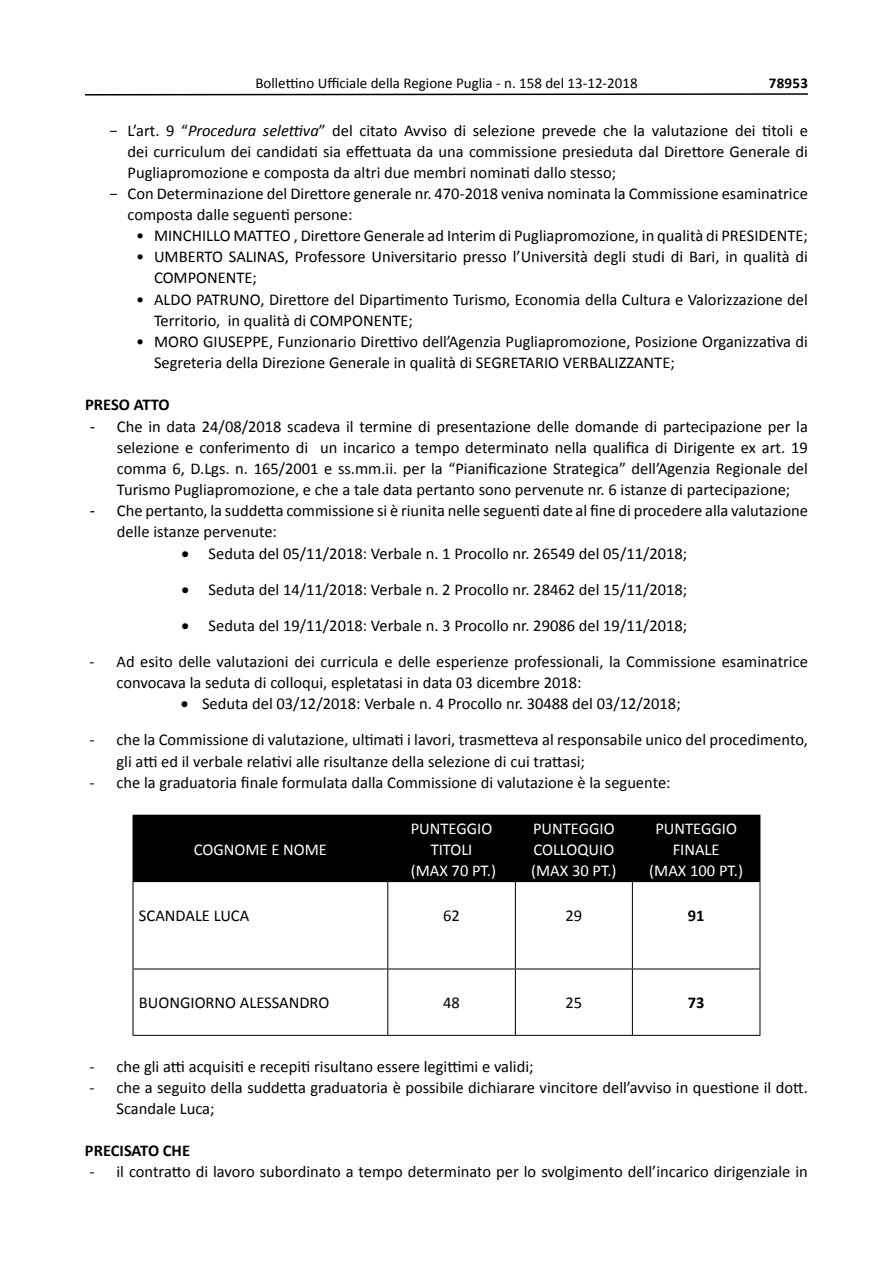
<style>
.page{position:relative;width:893px;height:1263px;background:#fff}
.page>*{position:absolute;margin:0;border:0;box-sizing:border-box;transform-origin:0 0}
.t1{font:16.5px/21.1px "Calibri";color:#000}
.t2{font:16.5px/21px "Calibri";color:#fff;text-align:center}
.t3{font:700 16.5px "Calibri";color:#000}
.t4{font:15px "Calibri";color:#000}
.t5{font:700 15px "Calibri";letter-spacing:.015em;color:#000}
.s1{font-style:italic}
.s2{font-family:"Cambria"}
</style>
<div class="page">
<svg style="left:85px;top:93px;width:723px;height:3px"></svg>
<div style="left:133px;top:815px;width:255px;height:66px;background:#000"></div>
<div style="left:388px;top:815px;width:127px;height:66px;background:#000"></div>
<div style="left:515px;top:815px;width:117px;height:66px;background:#000"></div>
<div style="left:632px;top:815px;width:128px;height:66px;background:#000"></div>
<hr style="left:133px;top:968px;width:255px;height:1px;background:#000">
<hr style="left:388px;top:968px;width:127px;height:1px;background:#000">
<hr style="left:515px;top:968px;width:117px;height:1px;background:#000">
<hr style="left:632px;top:968px;width:128px;height:1px;background:#000">
<hr style="left:133px;top:1035px;width:255px;height:1px;background:#000">
<hr style="left:388px;top:1035px;width:127px;height:1px;background:#000">
<hr style="left:515px;top:1035px;width:117px;height:1px;background:#000">
<hr style="left:632px;top:1035px;width:128px;height:1px;background:#000">
<hr style="left:133px;top:882px;width:1px;height:86px;background:#000">
<hr style="left:133px;top:969px;width:1px;height:66px;background:#000">
<hr style="left:387px;top:882px;width:1px;height:86px;background:#000">
<hr style="left:515px;top:882px;width:1px;height:86px;background:#000">
<hr style="left:632px;top:882px;width:1px;height:86px;background:#000">
<hr style="left:760px;top:882px;width:1px;height:86px;background:#000">
<hr style="left:387px;top:969px;width:1px;height:66px;background:#000">
<hr style="left:515px;top:969px;width:1px;height:66px;background:#000">
<hr style="left:632px;top:969px;width:1px;height:66px;background:#000">
<hr style="left:760px;top:969px;width:1px;height:66px;background:#000">
<hr style="left:760px;top:815px;width:1px;height:66px;background:#000">
<hr style="left:133px;top:881px;width:255px;height:1px;background:#000">
<hr style="left:388px;top:881px;width:127px;height:1px;background:#000">
<hr style="left:515px;top:881px;width:117px;height:1px;background:#000">
<hr style="left:632px;top:881px;width:128px;height:1px;background:#000">
<p class="t4" style="left:255px;top:74px;width:384px">Bollettino Ufficiale della Regione Puglia - n. 158 del 13-12-2018</p>
<p class="t5" style="left:769px;top:72px;width:41px">78953</p>
<p class="t1" style="left:128px;top:119px;width:682px;text-align:justify;text-indent:-18px">− L’art. 9 “<span class="s1">Procedura selettiva</span>” del citato Avviso di selezione prevede che la valutazione dei titoli e dei curriculum dei candidati sia effettuata da una commissione presieduta dal Direttore Generale di Pugliapromozione e composta da altri due membri nominati dallo stesso;</p>
<p class="t1" style="left:110px;top:182px;width:700px">− Con Determinazione del Direttore generale nr. 470-2018 veniva nominata la Commissione esaminatrice</p>
<p class="t1" style="left:154px;top:203px;width:655px;text-indent:-26px">composta dalle seguenti persone:<br>MINCHILLO MATTEO , Direttore Generale ad Interim di Pugliapromozione, in qualità di PRESIDENTE;<br>UMBERTO SALINAS, Professore Universitario presso l’Università degli studi di Bari, in qualità di</p>
<p class="t1" style="left:154px;top:267px;width:655px">COMPONENTE;<br>ALDO PATRUNO, Direttore del Dipartimento Turismo, Economia della Cultura e Valorizzazione del Territorio, in qualità di COMPONENTE;<br>MORO GIUSEPPE, Funzionario Direttivo dell’Agenzia Pugliapromozione, Posizione Organizzativa di Segreteria della Direzione Generale in qualità di SEGRETARIO VERBALIZZANTE;</p>
<p class="t3" style="left:85px;top:393px;width:86px">PRESO ATTO</p>
<p class="t1" style="left:117px;top:415px;width:692px;text-align:justify;text-indent:-27px"><span class="s2">-</span> Che in data 24/08/2018 scadeva il termine di presentazione delle domande di partecipazione per la selezione e conferimento di un incarico a tempo determinato nella qualifica di Dirigente ex art. 19 comma 6, D.Lgs. n. 165/2001 e ss.mm.ii. per la “Pianificazione Strategica” dell’Agenzia Regionale del Turismo Pugliapromozione, e che a tale data pertanto sono pervenute nr. 6 istanze di partecipazione;</p>
<p class="t1" style="left:117px;top:499px;width:692px;text-indent:-27px"><span class="s2">-</span> Che pertanto, la suddetta commissione si è riunita nelle seguenti date al fine di procedere alla valutazione delle istanze pervenute:</p>
<p class="t1" style="left:182px;top:542px;width:507px">• Seduta del 05/11/2018: Verbale n. 1 Procollo nr. 26549 del 05/11/2018;</p>
<p class="t1" style="left:182px;top:578px;width:507px">• Seduta del 14/11/2018: Verbale n. 2 Procollo nr. 28462 del 15/11/2018;</p>
<p class="t1" style="left:182px;top:614px;width:507px">• Seduta del 19/11/2018: Verbale n. 3 Procollo nr. 29086 del 19/11/2018;</p>
<p class="t1" style="left:117px;top:650px;width:693px;text-indent:-27px">- Ad esito delle valutazioni dei curricula e delle esperienze professionali, la Commissione esaminatrice convocava la seduta di colloqui, espletatasi in data 03 dicembre 2018:</p>
<p class="t1" style="left:181px;top:692px;width:501px">• Seduta del 03/12/2018: Verbale n. 4 Procollo nr. 30488 del 03/12/2018;</p>
<p class="t1" style="left:117px;top:729px;width:693px;text-indent:-27px">- che la Commissione di valutazione, ultimati i lavori, trasmetteva al responsabile unico del procedimento, gli atti ed il verbale relativi alle risultanze della selezione di cui trattasi;</p>
<p class="t1" style="left:90px;top:771px;width:583px">- che la graduatoria finale formulata dalla Commissione di valutazione è la seguente:</p>
<p class="t2" style="left:194px;top:838px;width:134px">COGNOME E NOME</p>
<p class="t2" style="left:411px;top:817px;width:87px">PUNTEGGIO<br>TITOLI<br>(MAX 70 PT.)</p>
<p class="t2" style="left:531px;top:817px;width:87px;text-align:left">PUNTEGGIO<br>COLLOQUIO (MAX 30 PT.)</p>
<p class="t2" style="left:649px;top:817px;width:95px">PUNTEGGIO<br>FINALE<br>(MAX 100 PT.)</p>
<p class="t1" style="left:139px;top:904px;width:112px">SCANDALE LUCA</p>
<p class="t1" style="left:443px;top:904px;width:18px">62</p>
<p class="t1" style="left:565px;top:904px;width:18px">29</p>
<p class="t3" style="left:688px;top:904px;width:18px">91</p>
<p class="t1" style="left:139px;top:992px;width:192px">BUONGIORNO ALESSANDRO</p>
<p class="t1" style="left:443px;top:992px;width:18px">48</p>
<p class="t1" style="left:565px;top:992px;width:18px">25</p>
<p class="t3" style="left:688px;top:991px;width:18px">73</p>
<p class="t1" style="left:89px;top:1055px;width:446px">- che gli atti acquisiti e recepiti risultano essere legittimi e validi;</p>
<p class="t1" style="left:89px;top:1076px;width:720px">- che a seguito della suddetta graduatoria è possibile dichiarare vincitore dell’avviso in questione il dott.</p>
<p class="t1" style="left:116px;top:1097px;width:100px">Scandale Luca;</p>
<p class="t3" style="left:85px;top:1139px;width:107px">PRECISATO CHE</p>
<p class="t1" style="left:89px;top:1160px;width:720px">- il contratto di lavoro subordinato a tempo determinato per lo svolgimento dell’incarico dirigenziale in</p>
</div>
